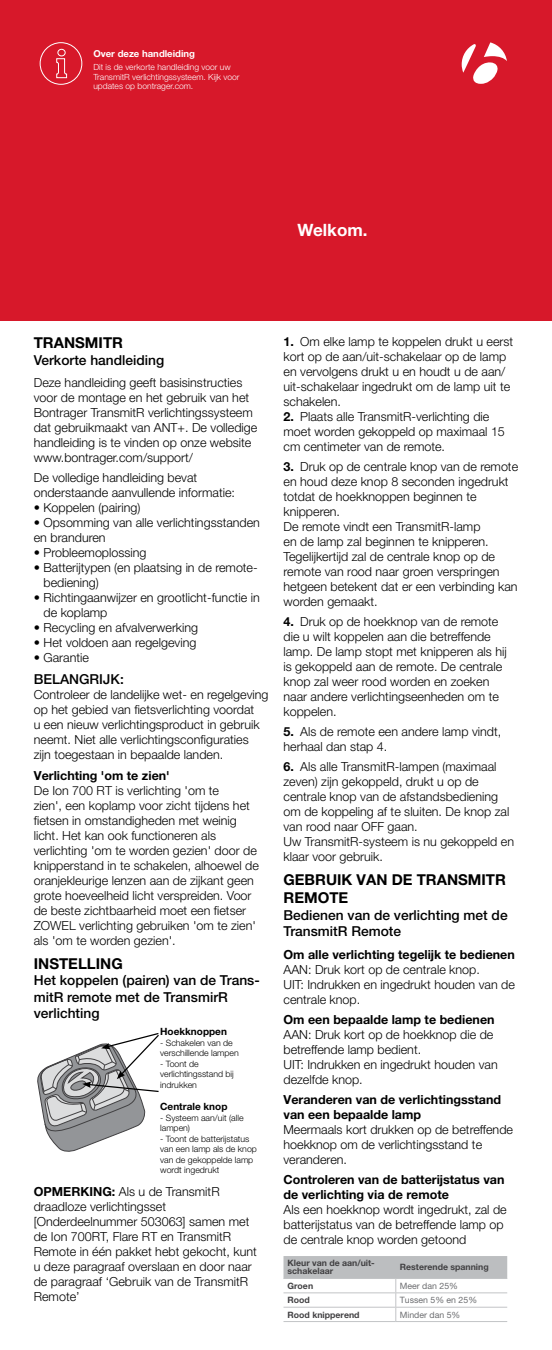
<style>
.page{position:relative;width:552px;height:1350px;background:#fff}
.page>*{position:absolute;margin:0;border:0;box-sizing:border-box;transform-origin:0 0}
.t1{font:700 17px "Helvetica Neue LT Std";color:#fff}
.t2{font:700 15px/18px "Helvetica Neue LT Pro";color:#000}
.t3{font:500 13.75px/16.5px "Helvetica Neue LT Pro";color:#000}
.t4{font:300 12.5px/15px "Helvetica Neue LT Pro";color:#000}
.t5{font:700 12.5px/15px "Helvetica Neue LT Pro";color:#000}
.t6{font:700 10px "Helvetica Neue LT Pro";color:#000}
.t7{font:700 9.62px "Helvetica Neue LT Std";color:#fff}
.t8{font:300 8.75px/10.5px "Helvetica Neue LT Pro";color:#000}
.t9{font:700 8.75px/8.1px "Helvetica Neue LT Pro";color:#414042}
.t10{font:8.75px "Helvetica Neue LT Pro";color:#6d6e71}
.t11{font:300 8.5px/9.5px "Helvetica Neue LT Pro";color:#fff}
.s1{font-weight:700}
</style>
<div class="page">
<svg style="left:37px;top:1033px;width:122px;height:119px"></svg>
<hr style="left:395px;top:1321px;width:112px;height:1px;background:#c2c4c6">
<svg style="left:283px;top:1256px;width:224px;height:65px"></svg>
<hr style="left:283px;top:1321px;width:112px;height:1px;background:#c2c4c6">
<div style="left:0;top:0;width:551px;height:320px;background:#d7182a"></div>
<svg style="left:461px;top:42px;width:45px;height:42px"></svg>
<svg style="left:40px;top:42px;width:42px;height:43px"></svg>
<p class="t7" style="left:93px;top:48px;width:103px">Over deze handleiding</p>
<p class="t11" style="left:93px;top:62px;width:148px">Dit is de verkorte handleiding voor uw<br>TransmitR verlichtingssysteem. Kijk voor updates op bontrager.com.</p>
<h1 class="t1" style="left:297px;top:220px;width:71px">Welkom.</h1>
<p class="t2" style="left:34px;top:334px;width:80px">TransmitR</p>
<p class="t3" style="left:34px;top:351px;width:132px">Verkorte handleiding</p>
<p class="t4" style="left:34px;top:375px;width:225px">Deze handleiding geeft basisinstructies voor de montage en het gebruik van het Bontrager TransmitR verlichtingssysteem dat gebruikmaakt van ANT+. De volledige handleiding is te vinden op onze website www.bontrager.com/support/</p>
<p class="t4" style="left:34px;top:470px;width:202px">De volledige handleiding bevat onderstaande aanvullende informatie:</p>
<p class="t4" style="left:34px;top:500px;width:108px">• Koppelen (pairing)</p>
<p class="t4" style="left:34px;top:515px;width:227px">• Opsomming van alle verlichtingsstanden en branduren</p>
<p class="t4" style="left:34px;top:545px;width:114px">• Probleemoplossing</p>
<p class="t4" style="left:43px;top:560px;width:215px;text-indent:-10px">• Batterijtypen (en plaatsing in de remote&shy;bediening)</p>
<p class="t4" style="left:43px;top:590px;width:218px;text-indent:-10px">• Richtingaanwijzer en grootlicht-functie in de koplamp</p>
<p class="t4" style="left:34px;top:620px;width:166px">• Recycling en afvalverwerking</p>
<p class="t4" style="left:34px;top:635px;width:164px">• Het voldoen aan regelgeving</p>
<p class="t4" style="left:34px;top:650px;width:57px">• Garantie</p>
<p class="t3" style="left:34px;top:671px;width:91px">BELANGRIJK:</p>
<p class="t4" style="left:34px;top:687px;width:236px">Controleer de landelijke wet- en regelgeving op het gebied van fietsverlichting voordat<br>u een nieuw verlichtingsproduct in gebruik neemt. Niet alle verlichtingsconfiguraties zijn toegestaan in bepaalde landen.</p>
<p class="t5" style="left:34px;top:768px;width:137px">Verlichting 'om te zien'</p>
<p class="t4" style="left:34px;top:783px;width:226px">De Ion 700 RT is verlichting 'om te<br>zien', een koplamp voor zicht tijdens het fietsen in omstandigheden met weinig licht. Het kan ook functioneren als verlichting 'om te worden gezien' door de knipperstand in te schakelen, alhoewel de oranjekleurige lenzen aan de zijkant geen grote hoeveelheid licht verspreiden. Voor de beste zichtbaarheid moet een fietser ZOWEL verlichting gebruiken 'om te zien' als 'om te worden gezien'.</p>
<p class="t2" style="left:34px;top:954px;width:90px">INSTELLING</p>
<p class="t3" style="left:34px;top:972px;width:227px">Het koppelen (pairen) van de Trans&shy;mitR remote met de TransmirR verlichting</p>
<p class="t6" style="left:160px;top:1025px;width:68px">Hoekknoppen</p>
<p class="t8" style="left:160px;top:1037px;width:80px">- Schakelen van de verschillende lampen</p>
<p class="t8" style="left:160px;top:1058px;width:75px">- Toont de verlichtingsstand bij indrukken</p>
<p class="t6" style="left:160px;top:1100px;width:69px">Centrale knop</p>
<p class="t8" style="left:160px;top:1112px;width:85px">- Systeem aan/uit (alle lampen)</p>
<p class="t8" style="left:160px;top:1133px;width:98px">- Toont de batterijstatus van een lamp als de knop van de gekoppelde lamp wordt ingedrukt</p>
<p class="t4" style="left:34px;top:1184px;width:224px"><span class="s1">OPMERKING:</span> Als u de TransmitR draadloze verlichtingsset [Onderdeelnummer 503063] samen met de Ion 700RT, Flare RT en TransmitR<br>Remote in één pakket hebt gekocht, kunt u deze paragraaf overslaan en door naar de paragraaf ‘Gebruik van de TransmitR<br>Remote’</p>
<p class="t4" style="left:283px;top:334px;width:231px"><span class="s1">1.</span> Om elke lamp te koppelen drukt u eerst kort op de aan/uit-schakelaar op de lamp en vervolgens drukt u en houdt u de aan/ uit-schakelaar ingedrukt om de lamp uit te schakelen.</p>
<p class="t4" style="left:283px;top:409px;width:223px"><span class="s1">2.</span> Plaats alle TransmitR-verlichting die moet worden gekoppeld op maximaal 15 cm centimeter van de remote.</p>
<p class="t4" style="left:283px;top:459px;width:236px"><span class="s1">3.</span> Druk op de centrale knop van de remote en houd deze knop 8 seconden ingedrukt totdat de hoekknoppen beginnen te knipperen.<br>De remote vindt een TransmitR-lamp<br>en de lamp zal beginnen te knipperen.<br>Tegelijkertijd zal de centrale knop op de remote van rood naar groen verspringen hetgeen betekent dat er een verbinding kan worden gemaakt.</p>
<p class="t4" style="left:283px;top:614px;width:224px"><span class="s1">4.</span> Druk op de hoekknop van de remote die u wilt koppelen aan die betreffende lamp. De lamp stopt met knipperen als hij is gekoppeld aan de remote. De centrale knop zal weer rood worden en zoeken naar andere verlichtingseenheden om te koppelen.</p>
<p class="t4" style="left:283px;top:724px;width:219px"><span class="s1">5.</span> Als de remote een andere lamp vindt, herhaal dan stap 4.</p>
<p class="t4" style="left:283px;top:759px;width:232px"><span class="s1">6.</span> Als alle TransmitR-lampen (maximaal zeven) zijn gekoppeld, drukt u op de centrale knop van de afstandsbediening om de koppeling af te sluiten. De knop zal van rood naar OFF gaan.<br>Uw TransmitR-systeem is nu gekoppeld en klaar voor gebruik.</p>
<p class="t2" style="left:283px;top:870px;width:213px">GEBRUIK VAN DE TransmitR<br>REMOTE</p>
<p class="t3" style="left:283px;top:906px;width:225px">Bedienen van de verlichting met de<br>TransmitR Remote</p>
<p class="t5" style="left:283px;top:946px;width:233px">Om alle verlichting tegelijk te bedienen</p>
<p class="t4" style="left:283px;top:961px;width:233px">AAN: Druk kort op de centrale knop.<br>UIT: Indrukken en ingedrukt houden van de centrale knop.</p>
<p class="t5" style="left:283px;top:1011px;width:212px">Om een bepaalde lamp te bedienen</p>
<p class="t4" style="left:283px;top:1026px;width:215px">AAN: Druk kort op de hoekknop die de betreffende lamp bedient.<br>UIT: Indrukken en ingedrukt houden van dezelfde knop.</p>
<p class="t5" style="left:283px;top:1091px;width:219px">Veranderen van de verlichtingsstand van een bepaalde lamp</p>
<p class="t4" style="left:283px;top:1121px;width:231px">Meermaals kort drukken op de betreffende hoekknop om de verlichtingsstand te veranderen.</p>
<p class="t5" style="left:283px;top:1171px;width:222px">Controleren van de batterijstatus van de verlichting via de remote</p>
<p class="t4" style="left:283px;top:1201px;width:224px">Als een hoekknop wordt ingedrukt, zal de batterijstatus van de betreffende lamp op de centrale knop worden getoond</p>
<p class="t9" style="left:287px;top:1259px;width:89px">Kleur van de aan/uit&shy;schakelaar</p>
<p class="t9" style="left:399px;top:1263px;width:90px">Resterende spanning</p>
<p class="t9" style="left:287px;top:1281px;width:27px">Groen</p>
<p class="t10" style="left:399px;top:1280px;width:60px">Meer dan 25%</p>
<p class="t9" style="left:287px;top:1296px;width:24px">Rood</p>
<p class="t10" style="left:399px;top:1295px;width:79px">Tussen 5% en 25%</p>
<p class="t9" style="left:287px;top:1310px;width:73px">Rood knipperend</p>
<p class="t10" style="left:399px;top:1309px;width:62px">Minder dan 5%</p>
</div>
